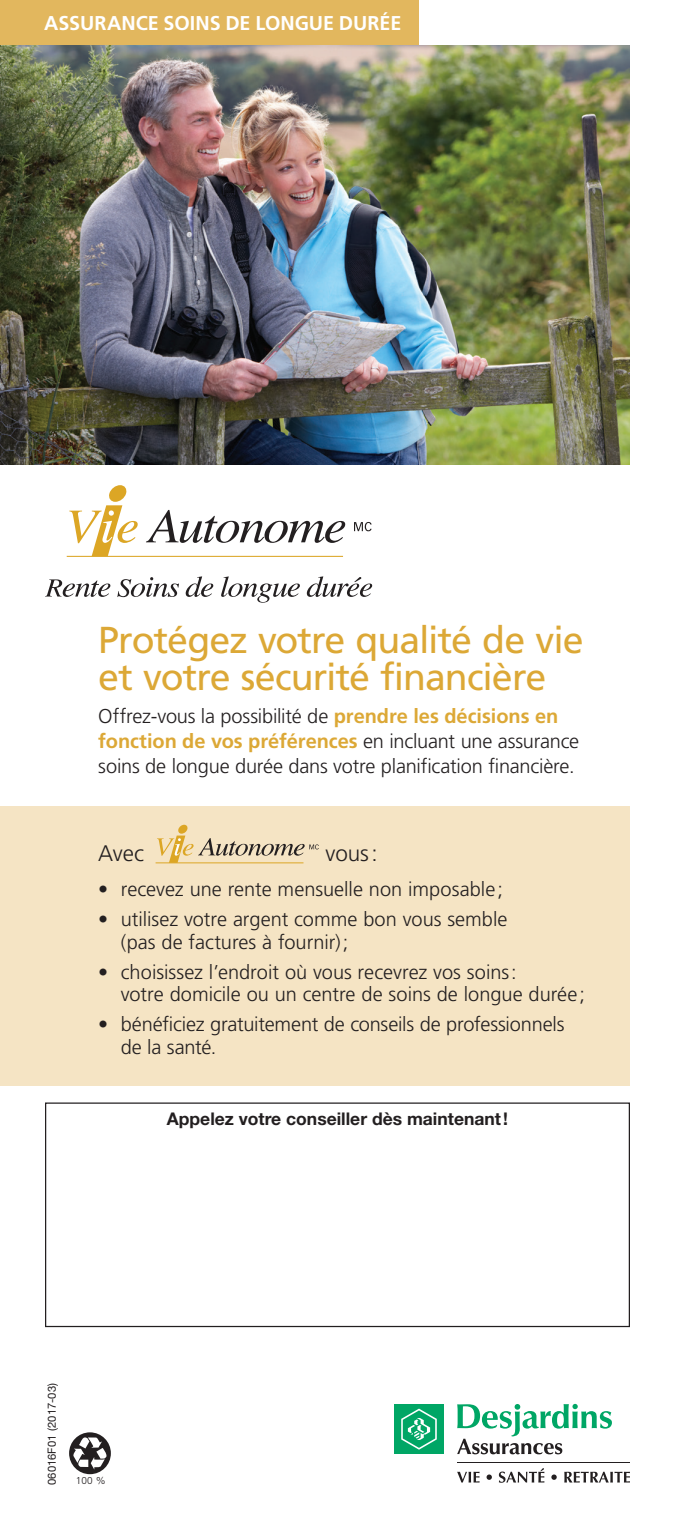
<style>
.page{position:relative;width:675px;height:1530px;background:#fff}
.page>*{position:absolute;margin:0;border:0;box-sizing:border-box;transform-origin:0 0}
.t1{font:37.5px/37.5px "Frutiger";letter-spacing:-.025em;color:#dca836}
.t2{font:300 22.5px "Frutiger";letter-spacing:-.01em;color:#231f20}
.t3{font:300 20px/22.5px "Frutiger";letter-spacing:-.005em;color:#231f20}
.t4{font:700 20px "Frutiger";color:#fff}
.t5{font:700 17.5px "Helvetica Neue";color:#231f20}
.t6{font:11.25px "Helvetica Neue";letter-spacing:.005em;color:#231f20}
.t7{font:300 10px "Frutiger";color:#231f20}
.s1{font-weight:700;color:#dca836}
</style>
<div class="page">
<div style="left:0;top:806px;width:630px;height:279px;background:#f5e4c4"></div>
<div style="left:0;top:0;width:418px;height:72px;background:#e2b75e"></div>
<svg style="left:178px;top:825px;width:10px;height:9px"></svg>
<hr style="left:156px;top:862px;width:147px;height:1px;background:#dca625">
<svg style="left:157px;top:836px;width:162px;height:27px"></svg>
<svg style="left:146px;top:510px;width:199px;height:33px"></svg>
<svg style="left:69px;top:485px;width:69px;height:71px"></svg>
<hr style="left:67px;top:556px;width:276px;height:1px;background:#dca625">
<svg style="left:45px;top:579px;width:65px;height:18px"></svg>
<svg style="left:117px;top:577px;width:62px;height:20px"></svg>
<svg style="left:186px;top:576px;width:27px;height:21px"></svg>
<svg style="left:221px;top:576px;width:79px;height:27px"></svg>
<svg style="left:307px;top:576px;width:65px;height:21px"></svg>
<svg style="left:354px;top:522px;width:18px;height:9px"></svg>
<div style="left:45px;top:1102px;width:585px;height:225px;border:1px solid #231f20"></div>
<img style="left:0;top:45px;width:630px;height:419px">
<svg style="left:69px;top:1432px;width:42px;height:42px"></svg>
<svg style="left:457px;top:1472px;width:23px;height:11px"></svg>
<svg style="left:487px;top:1475px;width:5px;height:5px"></svg>
<svg style="left:499px;top:1468px;width:45px;height:15px"></svg>
<svg style="left:551px;top:1475px;width:6px;height:5px"></svg>
<svg style="left:564px;top:1472px;width:66px;height:11px"></svg>
<hr style="left:457px;top:1463px;width:173px;height:1px;background:#231f20">
<svg style="left:457px;top:1404px;width:155px;height:50px"></svg>
<div style="left:394px;top:1404px;width:50px;height:50px;background:#00a665"></div>
<svg style="left:401px;top:1409px;width:36px;height:41px"></svg>
<p class="t4" style="left:44px;top:11px;width:359px">ASSURANCE SOINS DE LONGUE DURÉE</p>
<h1 class="t1" style="left:98px;top:621px;width:487px">Protégez votre qualité de vie et votre sécurité financière</h1>
<p class="t3" style="left:98px;top:704px;width:482px;line-height:25px">Offrez-vous la possibilité de <span class="s1">prendre les décisions en fonction de vos préférences</span> en incluant une assurance soins de longue durée dans votre planification financière.</p>
<p class="t2" style="left:98px;top:841px;width:47px">Avec</p>
<p class="t2" style="left:326px;top:841px;width:54px">vous:</p>
<p class="t3" style="left:98px;top:878px;width:406px">• recevez une rente mensuelle non imposable;</p>
<p class="t3" style="left:121px;top:908px;width:388px;text-indent:-22px">• utilisez votre argent comme bon vous semble (pas de factures à fournir);</p>
<p class="t3" style="left:121px;top:961px;width:466px;text-indent:-22px">• choisissez l’endroit où vous recevrez vos soins:<br>votre domicile ou un centre de soins de longue durée;</p>
<p class="t3" style="left:121px;top:1013px;width:445px;text-indent:-22px">• bénéficiez gratuitement de conseils de professionnels de la santé.</p>
<p class="t5" style="left:167px;top:1108px;width:343px">Appelez votre conseiller dès maintenant!</p>
<p class="t6" style="left:44px;top:1485px;width:104px;rotate:-90deg">06016F01 (2017-03)</p>
<p class="t7" style="left:76px;top:1475px;width:31px">100 %</p>
</div>
